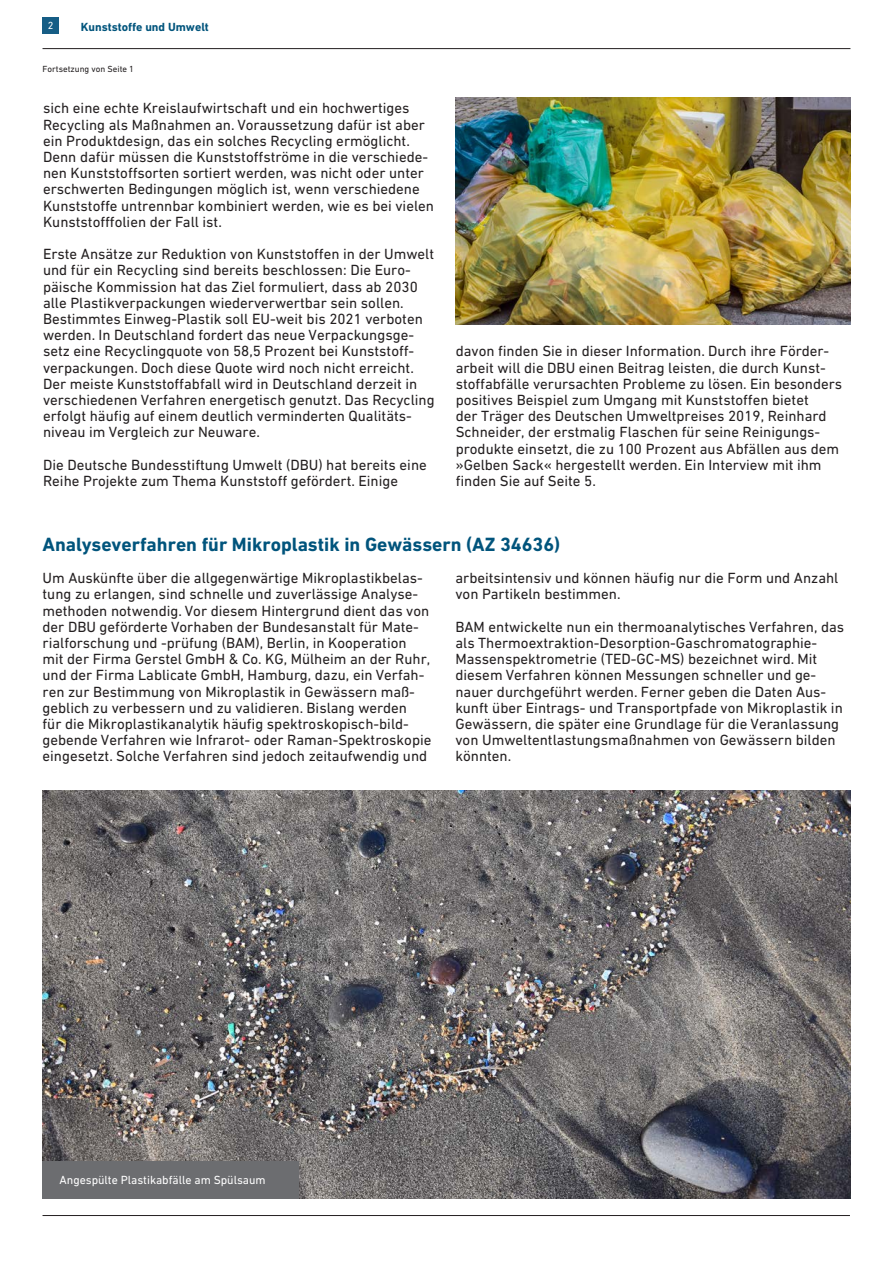
<style>
.page{position:relative;width:893px;height:1263px;background:#fff}
.page>*{position:absolute;margin:0;border:0;box-sizing:border-box;transform-origin:0 0}
.Überschrift_mittel{font:700 19.5px "DIN Next W1 G";color:#01547c}
.DinText{font:15px/16.2px "DIN Next W1 G";color:#231f20}
.Bildunterschrift_wei{font:12px "DIN Next W1 G";color:#fff}
.t1{font:700 12px "DIN Next W1 G";color:#01547c}
.t2{font:10.5px "DIN Next W1 G";color:#fff}
.DinText-2{font:9px "DIN Next W1 G";color:#231f20}
</style>
<div class="page">
<hr style="left:43px;top:48px;width:807px;height:1px;background:#231f20">
<hr style="left:43px;top:1215px;width:807px;height:1px;background:#231f20">
<div style="left:43px;top:17px;width:16px;height:16px;background:#165d85"></div>
<img style="left:43px;top:790px;width:807px;height:409px">
<img style="left:455px;top:98px;width:395px;height:227px">
<div style="left:43px;top:1161px;width:256px;height:38px;background:#6c6d70"></div>
<p class="t2" style="left:48px;top:19px;width:7px">2</p>
<p class="t1" style="left:81px;top:20px;width:130px">Kunststoffe und Umwelt</p>
<p class="DinText-2" style="left:43px;top:63px;width:93px">Fortsetzung von Seite 1</p>
<p class="DinText" style="left:43px;top:100px;width:392px">sich eine echte Kreislaufwirtschaft und ein hochwertiges Recycling als Maßnahmen an. Voraussetzung dafür ist aber ein Produktdesign, das ein solches Recycling ermöglicht.<br>Denn dafür müssen die Kunststoffströme in die verschiede&shy;nen Kunststoffsorten sortiert werden, was nicht oder unter erschwerten Bedingungen möglich ist, wenn verschiedene Kunststoffe untrennbar kombiniert werden, wie es bei vielen Kunststofffolien der Fall ist.</p>
<p class="DinText" style="left:43px;top:246px;width:393px">Erste Ansätze zur Reduktion von Kunststoffen in der Umwelt und für ein Recycling sind bereits beschlossen: Die Euro&shy;päische Kommission hat das Ziel formuliert, dass ab 2030 alle Plastikverpackungen wiederverwertbar sein sollen.<br>Bestimmtes Einweg-Plastik soll EU-weit bis 2021 verboten werden. In Deutschland fordert das neue Verpackungsge&shy;setz eine Recyclingquote von 58,5 Prozent bei Kunststoff&shy;verpackungen. Doch diese Quote wird noch nicht erreicht.<br>Der meiste Kunststoffabfall wird in Deutschland derzeit in verschiedenen Verfahren energetisch genutzt. Das Recycling erfolgt häufig auf einem deutlich verminderten Qualitäts&shy;niveau im Vergleich zur Neuware.</p>
<p class="DinText" style="left:43px;top:456px;width:385px">Die Deutsche Bundesstiftung Umwelt (DBU) hat bereits eine<br>Reihe Projekte zum Thema Kunststoff gefördert. Einige</p>
<p class="DinText" style="left:456px;top:343px;width:388px">davon finden Sie in dieser Information. Durch ihre Förder&shy;arbeit will die DBU einen Beitrag leisten, die durch Kunst&shy;stoffabfälle verursachten Probleme zu lösen. Ein besonders positives Beispiel zum Umgang mit Kunststoffen bietet<br>der Träger des Deutschen Umweltpreises 2019, Reinhard Schneider, der erstmalig Flaschen für seine Reinigungs&shy;produkte einsetzt, die zu 100 Prozent aus Abfällen aus dem »Gelben Sack« hergestellt werden. Ein Interview mit ihm finden Sie auf Seite 5.</p>
<p class="Überschrift_mittel" style="left:43px;top:533px;width:519px">Analyseverfahren für Mikroplastik in Gewässern (AZ 34636)</p>
<p class="DinText" style="left:43px;top:570px;width:390px">Um Auskünfte über die allgegenwärtige Mikroplastikbelas&shy;tung zu erlangen, sind schnelle und zuverlässige Analyse&shy;methoden notwendig. Vor diesem Hintergrund dient das von der DBU geförderte Vorhaben der Bundesanstalt für Mate&shy;rialforschung und -prüfung (BAM), Berlin, in Kooperation mit der Firma Gerstel GmbH &amp; Co. KG, Mülheim an der Ruhr, und der Firma Lablicate GmbH, Hamburg, dazu, ein Verfah&shy;ren zur Bestimmung von Mikroplastik in Gewässern maß&shy;geblich zu verbessern und zu validieren. Bislang werden<br>für die Mikroplastikanalytik häufig spektroskopisch-bild&shy;gebende Verfahren wie Infrarot- oder Raman-Spektroskopie eingesetzt. Solche Verfahren sind jedoch zeitaufwendig und</p>
<p class="DinText" style="left:455px;top:570px;width:384px">arbeitsintensiv und können häufig nur die Form und Anzahl von Partikeln bestimmen.</p>
<p class="DinText" style="left:455px;top:618px;width:390px">BAM entwickelte nun ein thermoanalytisches Verfahren, das als Thermoextraktion-Desorption-Gaschromatographie-Massenspektrometrie (TED-GC-MS) bezeichnet wird. Mit diesem Verfahren können Messungen schneller und ge&shy;nauer durchgeführt werden. Ferner geben die Daten Aus&shy;kunft über Eintrags- und Transportpfade von Mikroplastik in Gewässern, die später eine Grundlage für die Veranlassung von Umweltentlastungsmaßnahmen von Gewässern bilden könnten.</p>
<p class="Bildunterschrift_wei" style="left:60px;top:1173px;width:208px">Angespülte Plastikabfälle am Spülsaum</p>
</div>
